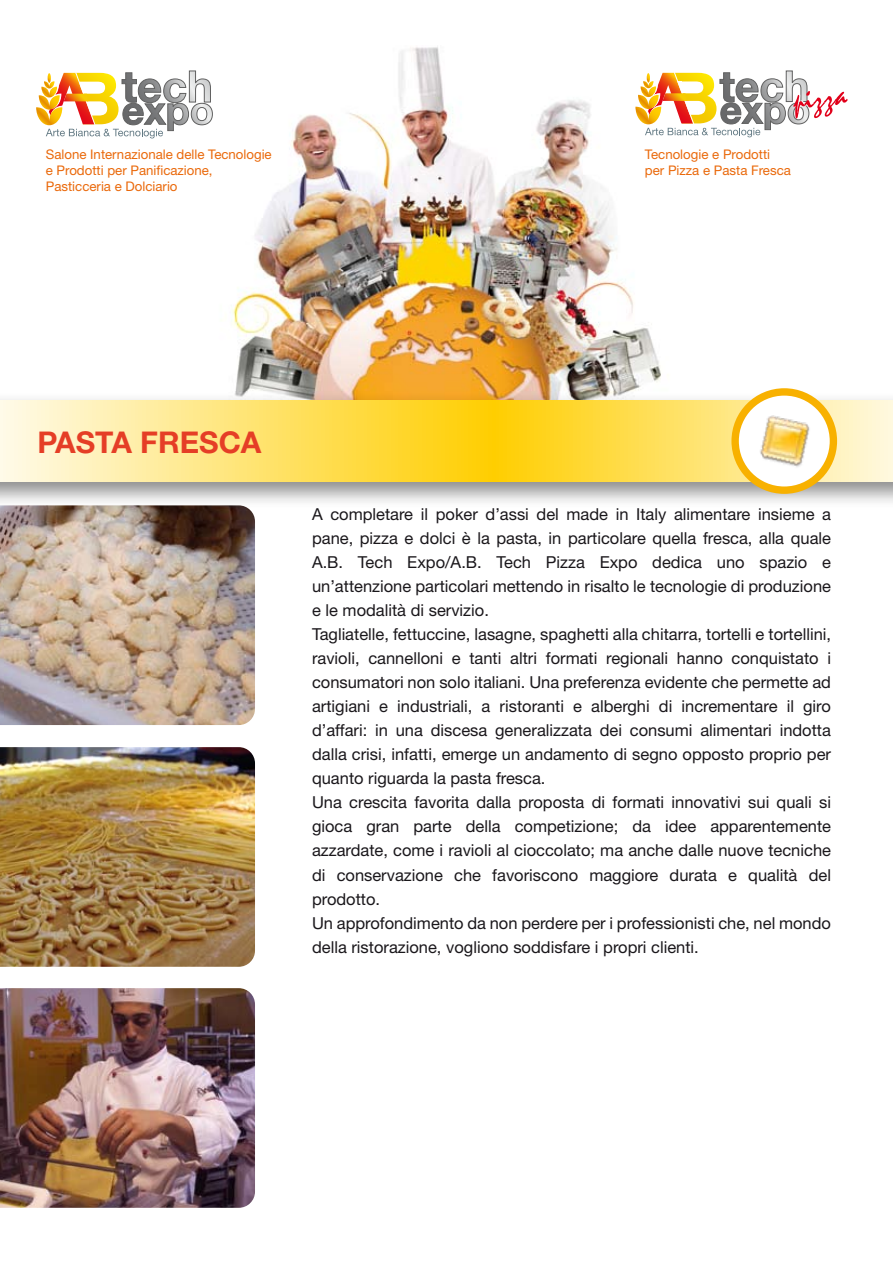
<style>
.page{position:relative;width:893px;height:1263px;background:#fff}
.page>*{position:absolute;margin:0;border:0;box-sizing:border-box;transform-origin:0 0}
.t1{font:700 30px "Helvetica Neue";color:#e53e26}
.t2{font:16.5px/24px "Helvetica Neue";color:#1a171b}
.t3{font:13.2px/15.9px "Helvetica Neue";color:#ea690b}
</style>
<div class="page">
<img style="left:188px;top:47px;width:473px;height:340px">
<img style="left:0;top:387px;width:893px;height:116px">
<svg style="left:0;top:400px;width:893px;height:81px;background:#fee26c"></svg>
<svg style="left:36px;top:71px;width:176px;height:67px"></svg>
<svg style="left:635px;top:71px;width:213px;height:69px"></svg>
<img style="left:0;top:747px;width:255px;height:220px">
<img style="left:0;top:505px;width:255px;height:220px">
<img style="left:0;top:988px;width:255px;height:220px">
<svg style="left:735px;top:392px;width:98px;height:98px"></svg>
<div style="left:731px;top:388px;width:106px;height:106px;border:7px solid #f8b100;border-radius:50%"></div>
<img style="left:746px;top:406px;width:89px;height:69px">
<p class="t3" style="left:46px;top:146px;width:227px">Salone Internazionale delle Tecnologie e Prodotti per Panificazione,<br>Pasticceria e Dolciario</p>
<p class="t3" style="left:645px;top:146px;width:147px">Tecnologie e Prodotti per Pizza e Pasta Fresca</p>
<h1 class="t1" style="left:38px;top:424px;width:225px">PASTA FRESCA</h1>
<p class="t2" style="left:312px;top:502px;width:521px">A completare il poker d’assi del made in Italy alimentare insieme a pane, pizza e dolci è la pasta, in particolare quella fresca, alla quale A.B. Tech Expo/A.B. Tech Pizza Expo dedica uno spazio e un’attenzione particolari mettendo in risalto le tecnologie di produzione e le modalità di servizio.<br>Tagliatelle, fettuccine, lasagne, spaghetti alla chitarra, tortelli e tortellini, ravioli, cannelloni e tanti altri formati regionali hanno conquistato i consumatori non solo italiani. Una preferenza evidente che permette ad artigiani e industriali, a ristoranti e alberghi di incrementare il giro d’affari: in una discesa generalizzata dei consumi alimentari indotta dalla crisi, infatti, emerge un andamento di segno opposto proprio per quanto riguarda la pasta fresca.<br>Una crescita favorita dalla proposta di formati innovativi sui quali si gioca gran parte della competizione; da idee apparentemente azzardate, come i ravioli al cioccolato; ma anche dalle nuove tecniche di conservazione che favoriscono maggiore durata e qualità del prodotto.<br>Un approfondimento da non perdere per i professionisti che, nel mondo della ristorazione, vogliono soddisfare i propri clienti.</p>
</div>
